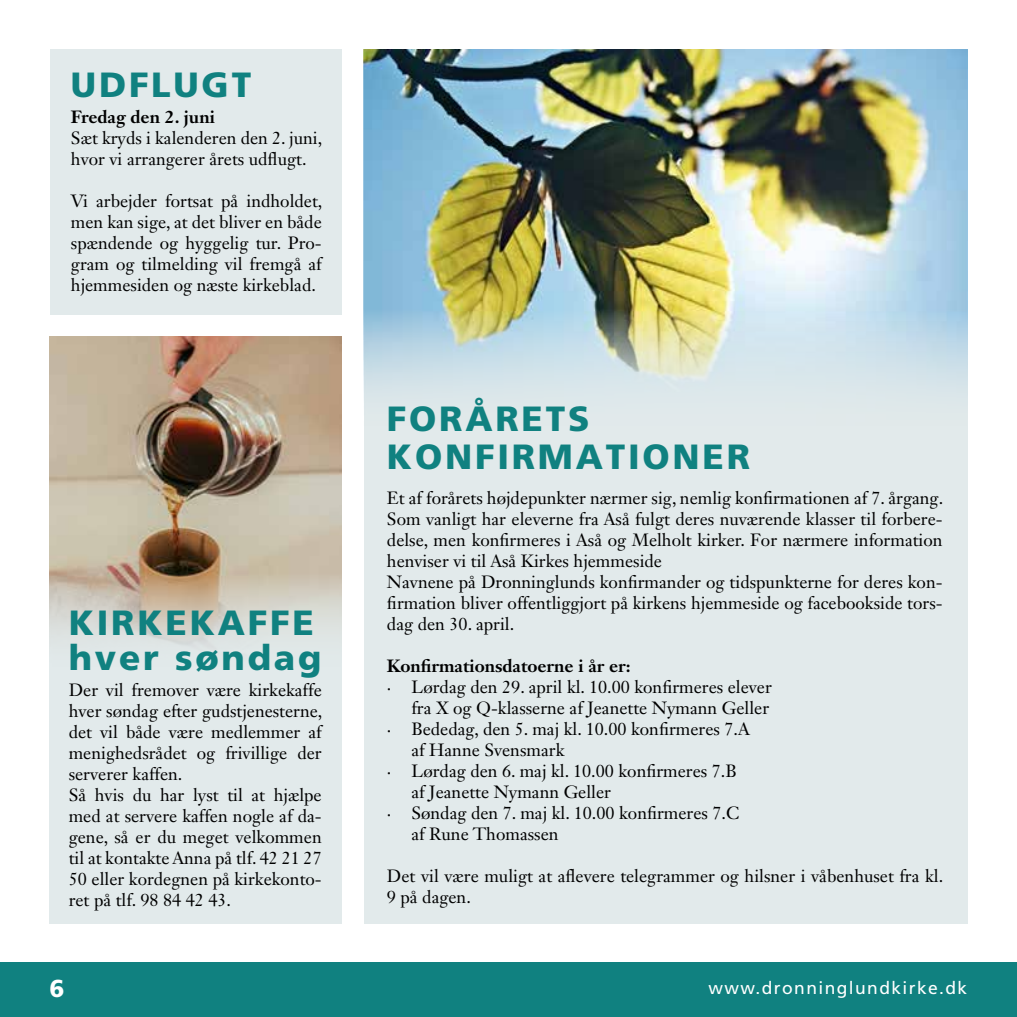
<style>
.page{position:relative;width:1017px;height:1017px;background:#fff}
.page>*{position:absolute;margin:0;border:0;box-sizing:border-box;transform-origin:0 0}
.t1{font:900 35px/35px "Frutiger";letter-spacing:.08em;color:#108180}
.t2{font:900 24.5px "Frutiger";color:#fff}
.t3{font:17.5px/21px "Janson Text LT Std";color:#000}
.t4{font:700 17.5px "Janson Text LT Std";color:#000}
.t5{font:17.5px "Frutiger";letter-spacing:.08em;color:#fff}
</style>
<div class="page">
<div style="left:0;top:962px;width:1017px;height:55px;background:#108180"></div>
<div style="left:50px;top:50px;width:292px;height:265px;background:#e2eaeb"></div>
<div style="left:49px;top:449px;width:293px;height:475px;background:#e2eaeb"></div>
<img style="left:49px;top:336px;width:293px;height:312px">
<div style="left:364px;top:50px;width:603px;height:874px;background:#e2eaeb"></div>
<img style="left:364px;top:50px;width:603px;height:343px">
<h1 class="t1" style="left:71px;top:67px;width:182px">UDFLUGT</h1>
<p class="t4" style="left:71px;top:106px;width:145px">Fredag den 2. juni</p>
<p class="t3" style="left:71px;top:127px;width:253px">Sæt kryds i kalenderen den 2. juni, hvor vi arrangerer årets udflugt.</p>
<p class="t3" style="left:71px;top:190px;width:253px;text-align:justify">Vi arbejder fortsat på indholdet, men kan sige, at det bliver en både spændende og hyggelig tur. Pro&shy;gram og tilmelding vil fremgå af hjemmesiden og næste kirkeblad.</p>
<h1 class="t1" style="left:69px;top:604px;width:254px">KIRKEKAFFE hver søndag</h1>
<p class="t3" style="left:69px;top:679px;width:255px">Der vil fremover være kirkekaffe hver søndag efter gudstjenesterne, det vil både være medlemmer af menighedsrådet og frivillige der serverer kaffen.<br>Så hvis du har lyst til at hjælpe med at servere kaffen nogle af da&shy;gene, så er du meget velkommen til at kontakte Anna på tlf. 42 21 27<br>50 eller kordegnen på kirkekonto&shy;ret på tlf. 98 84 42 43.</p>
<h1 class="t1" style="left:387px;top:399px;width:365px;line-height:38.5px">FORÅRETS<br>KONFIRMATIONER</h1>
<p class="t3" style="left:387px;top:487px;width:558px">Et af forårets højdepunkter nærmer sig, nemlig konfirmationen af 7. årgang.<br>Som vanligt har eleverne fra Aså fulgt deres nuværende klasser til forbere&shy;delse, men konfirmeres i Aså og Melholt kirker. For nærmere information henviser vi til Aså Kirkes hjemmeside<br>Navnene på Dronninglunds konfirmander og tidspunkterne for deres kon&shy;firmation bliver offentliggjort på kirkens hjemmeside og facebookside tors&shy;dag den 30. april.</p>
<p class="t4" style="left:387px;top:655px;width:245px">Konfirmationsdatoerne i år er:</p>
<p class="t3" style="left:387px;top:676px;width:386px">· Lørdag den 29. april kl. 10.00 konfirmeres elever</p>
<p class="t3" style="left:411px;top:697px;width:359px">fra X og Q-klasserne af Jeanette Nymann Geller</p>
<p class="t3" style="left:387px;top:718px;width:364px">· Bededag, den 5. maj kl. 10.00 konfirmeres 7.A</p>
<p class="t3" style="left:411px;top:739px;width:154px">af Hanne Svensmark</p>
<p class="t3" style="left:387px;top:760px;width:351px">· Lørdag den 6. maj kl. 10.00 konfirmeres 7.B</p>
<p class="t3" style="left:411px;top:781px;width:201px">af Jeanette Nymann Geller</p>
<p class="t3" style="left:387px;top:802px;width:354px">· Søndag den 7. maj kl. 10.00 konfirmeres 7.C</p>
<p class="t3" style="left:411px;top:823px;width:149px">af Rune Thomassen</p>
<p class="t3" style="left:387px;top:865px;width:558px">Det vil være muligt at aflevere telegrammer og hilsner i våbenhuset fra kl.<br>9 på dagen.</p>
<h2 class="t2" style="left:50px;top:974px;width:16px">6</h2>
<p class="t5" style="left:709px;top:978px;width:260px">www.dronninglundkirke.dk</p>
</div>
